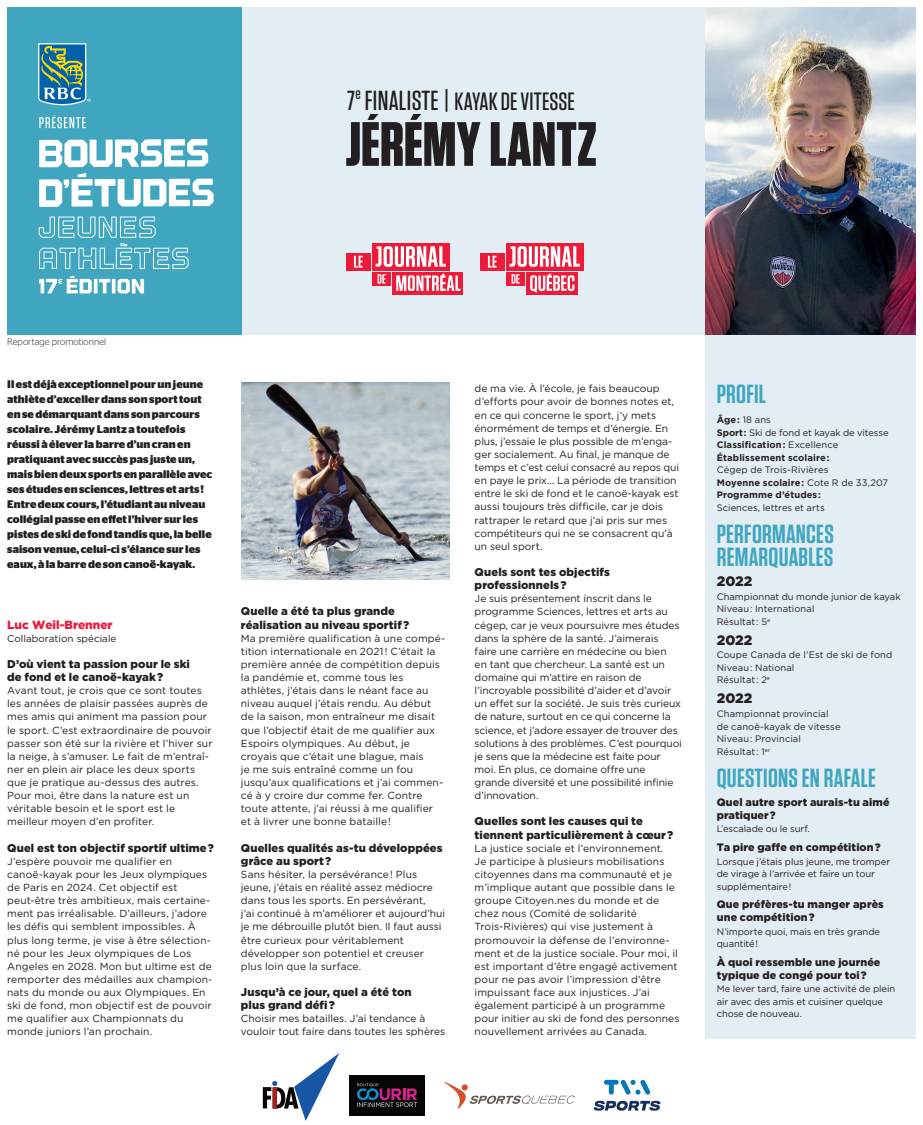
<style>
.page{position:relative;width:923px;height:1125px;background:#fff}
.page>*{position:absolute;margin:0;border:0;box-sizing:border-box;transform-origin:0 0}
.t1{font:700 62.5px "Tungsten";color:#231f20}
.t2{font:600 26.25px/22.5px "Tungsten";letter-spacing:.01em;color:#40a6c0}
.t3{font:500 25px "Tungsten";color:#231f20}
.t4{font:900 13.75px "Gotham";color:#231f20}
.t5{font:900 11.88px "Gotham";color:#ed1a3a}
.t6{font:900 11.25px/13.1px "Gotham";letter-spacing:.01em;color:#231f20}
.t7{font:700 11px/15px "Stag Sans";letter-spacing:.005em;color:#231f20}
.t8{font:900 10.75px/12.5px "Gotham";letter-spacing:.01em;color:#231f20}
.t9{font:10.25px/13.1px "Gotham";letter-spacing:.005em;color:#231f20}
.t10{font:9.88px "Gotham";color:#231f20}
.t11{font:9.38px/12.5px "Gotham";color:#231f20}
.t12{font:700 9.38px/12.5px "Gotham";letter-spacing:.01em;color:#231f20}
.t13{font:300 9.38px "Stag Sans";letter-spacing:.01em;color:#231f20}
.s1{font-size:27.5px}
.s2{font-weight:400}
.s3{font-weight:700}
</style>
<div class="page">
<div style="left:241px;top:7px;width:464px;height:328px;background:#e2eef3"></div>
<div style="left:7px;top:7px;width:234px;height:328px;background:#40a6c0"></div>
<svg style="left:38px;top:43px;width:53px;height:63px;background:#52929e"></svg>
<svg style="left:39px;top:115px;width:47px;height:13px"></svg>
<hr style="left:94px;top:279px;width:3px;height:14px;background:#fff">
<svg style="left:99px;top:279px;width:11px;height:14px"></svg>
<hr style="left:112px;top:279px;width:3px;height:14px;background:#fff">
<svg style="left:117px;top:279px;width:27px;height:14px"></svg>
<svg style="left:39px;top:276px;width:53px;height:17px"></svg>
<svg style="left:39px;top:217px;width:150px;height:52px"></svg>
<svg style="left:39px;top:139px;width:169px;height:28px"></svg>
<svg style="left:39px;top:173px;width:175px;height:34px"></svg>
<img style="left:241px;top:383px;width:208px;height:197px">
<svg style="left:263px;top:1053px;width:76px;height:68px"></svg>
<svg style="left:444px;top:1082px;width:131px;height:27px"></svg>
<svg style="left:593px;top:1101px;width:67px;height:10px"></svg>
<svg style="left:604px;top:1080px;width:46px;height:15px"></svg>
<div style="left:349px;top:1075px;width:76px;height:40px;background:#050504"></div>
<svg style="left:357px;top:1083px;width:60px;height:24px"></svg>
<div style="left:705px;top:335px;width:210px;height:703px;background:#e2eef3"></div>
<div style="left:526px;top:272px;width:52px;height:22px;background:#ed1a3a"></div>
<svg style="left:530px;top:274px;width:44px;height:19px"></svg>
<div style="left:506px;top:272px;width:19px;height:14px;background:#ed1a3a"></div>
<div style="left:506px;top:243px;width:77px;height:27px;background:#ed1a3a"></div>
<svg style="left:511px;top:274px;width:8px;height:10px"></svg>
<div style="left:480px;top:253px;width:24px;height:17px;background:#ed1a3a"></div>
<svg style="left:488px;top:256px;width:8px;height:12px"></svg>
<svg style="left:509px;top:246px;width:70px;height:21px"></svg>
<div style="left:393px;top:272px;width:70px;height:22px;background:#ed1a3a"></div>
<svg style="left:396px;top:274px;width:64px;height:17px"></svg>
<div style="left:372px;top:272px;width:19px;height:14px;background:#ed1a3a"></div>
<div style="left:372px;top:243px;width:77px;height:27px;background:#ed1a3a"></div>
<svg style="left:377px;top:274px;width:8px;height:10px"></svg>
<div style="left:346px;top:253px;width:24px;height:17px;background:#ed1a3a"></div>
<svg style="left:354px;top:256px;width:8px;height:12px"></svg>
<svg style="left:375px;top:246px;width:71px;height:21px"></svg>
<img style="left:705px;top:7px;width:210px;height:328px">
<h3 class="t3" style="left:347px;top:88px;width:229px"><span class="s1">7</span><sup>e</sup> <span class="s1">FINALISTE |</span> KAYAK DE VITESSE</h3>
<h1 class="t1" style="left:345px;top:111px;width:253px">JÉRÉMY LANTZ</h1>
<p class="t13" style="left:7px;top:337px;width:100px">Reportage promotionnel</p>
<p class="t7" style="left:7px;top:377px;width:207px">Il est déjà exceptionnel pour un jeune athlète d’exceller dans son sport tout en se démarquant dans son parcours scolaire. Jérémy Lantz a toutefois réussi à élever la barre d’un cran en pratiquant avec succès pas juste un, mais bien deux sports en parallèle avec ses études en sciences, lettres et arts!<br>Entre deux cours, l’étudiant au niveau collégial passe en effet l’hiver sur les pistes de ski de fond tandis que, la belle saison venue, celui-ci s’élance sur les eaux, à la barre de son canoë-kayak.</p>
<p class="t5" style="left:7px;top:618px;width:107px">Luc Weil-Brenner</p>
<p class="t10" style="left:7px;top:633px;width:111px">Collaboration spéciale</p>
<p class="t6" style="left:7px;top:657px;width:184px">D’où vient ta passion pour le ski de fond et le canoë-kayak?</p>
<p class="t9" style="left:7px;top:684px;width:207px">Avant tout, je crois que ce sont toutes les années de plaisir passées auprès de mes amis qui animent ma passion pour le sport. C’est extraordinaire de pouvoir passer son été sur la rivière et l’hiver sur la neige, à s’amuser. Le fait de m’entraî&shy;ner en plein air place les deux sports que je pratique au-dessus des autres.<br>Pour moi, être dans la nature est un véritable besoin et le sport est le meilleur moyen d’en profiter.</p>
<p class="t6" style="left:7px;top:841px;width:208px">Quel est ton objectif sportif ultime?</p>
<p class="t9" style="left:7px;top:854px;width:207px">J’espère pouvoir me qualifier en canoë-kayak pour les Jeux olympiques de Paris en 2024. Cet objectif est peut-être très ambitieux, mais certaine&shy;ment pas irréalisable. D’ailleurs, j’adore les défis qui semblent impossibles. À plus long terme, je vise à être sélection&shy;né pour les Jeux olympiques de Los Angeles en 2028. Mon but ultime est de remporter des médailles aux champion&shy;nats du monde ou aux Olympiques. En ski de fond, mon objectif est de pouvoir me qualifier aux Championnats du monde juniors l’an prochain.</p>
<p class="t6" style="left:241px;top:605px;width:170px">Quelle a été ta plus grande réalisation au niveau sportif?</p>
<p class="t9" style="left:241px;top:631px;width:206px">Ma première qualification à une compé&shy;tition internationale en 2021! C’était la première année de compétition depuis la pandémie et, comme tous les athlètes, j’étais dans le néant face au niveau auquel j’étais rendu. Au début de la saison, mon entraîneur me disait que l’objectif était de me qualifier aux Espoirs olympiques. Au début, je croyais que c’était une blague, mais<br>je me suis entraîné comme un fou jusqu’aux qualifications et j’ai commen&shy;cé à y croire dur comme fer. Contre toute attente, j’ai réussi à me qualifier et à livrer une bonne bataille!</p>
<p class="t6" style="left:241px;top:841px;width:203px">Quelles qualités as-tu développées grâce au sport?</p>
<p class="t9" style="left:241px;top:868px;width:206px">Sans hésiter, la persévérance! Plus jeune, j’étais en réalité assez médiocre dans tous les sports. En persévérant,<br>j’ai continué à m’améliorer et aujourd’hui je me débrouille plutôt bien. Il faut aussi être curieux pour véritablement développer son potentiel et creuser plus loin que la surface.</p>
<p class="t6" style="left:241px;top:985px;width:172px">Jusqu’à ce jour, quel a été ton plus grand défi?</p>
<p class="t9" style="left:241px;top:1012px;width:206px">Choisir mes batailles. J’ai tendance à vouloir tout faire dans toutes les sphères</p>
<p class="t9" style="left:474px;top:382px;width:206px">de ma vie. À l’école, je fais beaucoup d’efforts pour avoir de bonnes notes et, en ce qui concerne le sport, j’y mets énormément de temps et d’énergie. En plus, j’essaie le plus possible de m’enga&shy;ger socialement. Au final, je manque de temps et c’est celui consacré au repos qui en paye le prix… La période de transition entre le ski de fond et le canoë-kayak est aussi toujours très difficile, car je dois rattraper le retard que j’ai pris sur mes compétiteurs qui ne se consacrent qu’à un seul sport.</p>
<p class="t6" style="left:474px;top:565px;width:137px">Quels sont tes objectifs professionnels?</p>
<p class="t9" style="left:474px;top:592px;width:209px">Je suis présentement inscrit dans le programme Sciences, lettres et arts au cégep, car je veux poursuivre mes études dans la sphère de la santé. J’aimerais faire une carrière en médecine ou bien<br>en tant que chercheur. La santé est un domaine qui m’attire en raison de l’incroyable possibilité d’aider et d’avoir un effet sur la société. Je suis très curieux de nature, surtout en ce qui concerne la science, et j’adore essayer de trouver des solutions à des problèmes. C’est pourquoi je sens que la médecine est faite pour moi. En plus, ce domaine offre une grande diversité et une possibilité infinie d’innovation.</p>
<p class="t6" style="left:474px;top:815px;width:200px">Quelles sont les causes qui te tiennent particulièrement à cœur?</p>
<p class="t9" style="left:474px;top:841px;width:206px">La justice sociale et l’environnement.<br>Je participe à plusieurs mobilisations citoyennes dans ma communauté et je m’implique autant que possible dans le groupe Citoyen.nes du monde et de chez nous (Comité de solidarité Trois-Rivières) qui vise justement à promouvoir la défense de l’environne&shy;ment et de la justice sociale. Pour moi, il est important d’être engagé activement pour ne pas avoir l’impression d’être impuissant face aux injustices. J’ai également participé à un programme pour initier au ski de fond des personnes nouvellement arrivées au Canada.</p>
<h2 class="t2" style="left:716px;top:384px;width:51px">PROFIL</h2>
<p class="t12" style="left:716px;top:414px;width:173px">Âge: <span class="s2">18 ans<br></span>Sport: <span class="s2">Ski de fond et kayak de vitesse<br></span>Classification: <span class="s2">Excellence<br></span>Établissement scolaire:</p>
<p class="t11" style="left:716px;top:464px;width:173px">Cégep de Trois-Rivières<br><span class="s3">Moyenne scolaire:</span> Cote R de 33,207<br><span class="s3">Programme d’études:</span></p>
<p class="t11" style="left:716px;top:501px;width:109px">Sciences, lettres et arts</p>
<h2 class="t2" style="left:716px;top:524px;width:118px">PERFORMANCES<br>REMARQUABLES</h2>
<h3 class="t4" style="left:716px;top:573px;width:37px">2022</h3>
<p class="t11" style="left:716px;top:590px;width:185px">Championnat du monde junior de kayak<br>Niveau: International<br>Résultat: 5<sup>e</sup></p>
<h3 class="t4" style="left:716px;top:632px;width:37px">2022</h3>
<p class="t11" style="left:716px;top:649px;width:177px">Coupe Canada de l’Est de ski de fond<br>Niveau: National<br>Résultat: 2<sup>e</sup></p>
<h3 class="t4" style="left:716px;top:691px;width:37px">2022</h3>
<p class="t11" style="left:716px;top:708px;width:125px">Championnat provincial de canoë-kayak de vitesse<br>Niveau: Provincial<br>Résultat: 1<sup>er</sup></p>
<h2 class="t2" style="left:716px;top:767px;width:161px">QUESTIONS EN RAFALE</h2>
<p class="t8" style="left:716px;top:796px;width:174px">Quel autre sport aurais-tu aimé pratiquer?</p>
<p class="t11" style="left:716px;top:823px;width:94px">L’escalade ou le surf.</p>
<p class="t8" style="left:716px;top:841px;width:165px">Ta pire gaffe en compétition?</p>
<p class="t11" style="left:716px;top:855px;width:175px">Lorsque j’étais plus jeune, me tromper de virage à l’arrivée et faire un tour supplémentaire!</p>
<p class="t8" style="left:716px;top:898px;width:168px">Que préfères-tu manger après une compétition?</p>
<p class="t11" style="left:716px;top:925px;width:165px">N’importe quoi, mais en très grande quantité!</p>
<p class="t8" style="left:716px;top:956px;width:165px">À quoi ressemble une journée typique de congé pour toi?</p>
<p class="t11" style="left:716px;top:983px;width:180px">Me lever tard, faire une activité de plein air avec des amis et cuisiner quelque chose de nouveau.</p>
</div>
